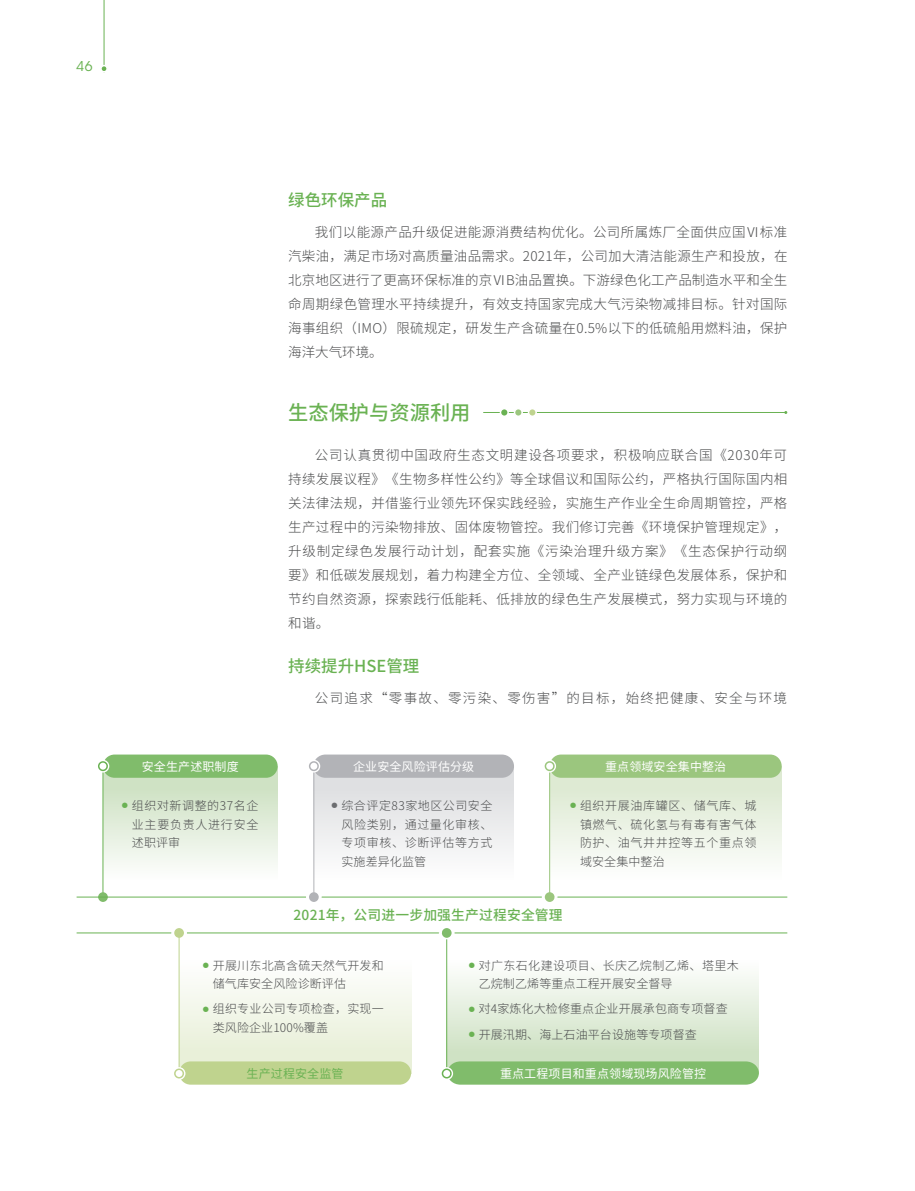
<style>
.page{position:relative;width:915px;height:1191px;background:#fff}
.page>*{position:absolute;margin:0;border:0;box-sizing:border-box;transform-origin:0 0}
.t1{font:500 20.25px "Source Han Sans CN";color:#6ab253}
.t2{font:500 16.5px "Source Han Sans CN";color:#6ab253}
.t3{font:500 13.8px "Source Han Sans CN";letter-spacing:.01em;color:#6ab253}
.t4{font:300 13.5px/24px "Source Han Sans CN";letter-spacing:.025em;color:#4b4c4d;text-align:justify}
.t5{font:300 13.5px "Source Han Sans CN";letter-spacing:.095em;color:#4b4c4d}
.t6{font:13.5px "ITC Avant Garde Std";color:#6ab253}
.t7{font:300 12px/18.8px "Source Han Sans CN";letter-spacing:.02em;color:#4b4c4d;text-align:justify}
.t8{font:12px "Source Han Sans CN";letter-spacing:.01em;color:#fff}
.t9{font:12px "Source Han Sans CN";letter-spacing:.01em;color:#6ab253}
</style>
<div class="page">
<hr style="left:104px;top:0;width:1px;height:72px;background:#6ab253">
<div style="left:100px;top:65px;width:8px;height:7px;border:2px solid #fff;border-radius:50%"></div>
<hr style="left:483px;top:412px;width:302px;height:1px;background:#6ab253">
<div style="left:514px;top:409px;width:8px;height:7px;background:#9bc67e;border-radius:50%"></div>
<div style="left:513px;top:408px;width:9px;height:9px;border:2px solid #fff;border-radius:50%"></div>
<div style="left:528px;top:409px;width:8px;height:7px;background:#bfd38e;border-radius:50%"></div>
<div style="left:527px;top:408px;width:9px;height:9px;border:2px solid #fff;border-radius:50%"></div>
<div style="left:500px;top:409px;width:8px;height:7px;background:#6ab253;border-radius:50%"></div>
<div style="left:499px;top:408px;width:9px;height:9px;border:2px solid #fff;border-radius:50%"></div>
<svg style="left:95px;top:889px;width:16px;height:16px"></svg>
<div style="left:179px;top:960px;width:232px;height:113px;background:linear-gradient(to bottom,#fefefe,#e5edd2)"></div>
<svg style="left:447px;top:960px;width:311px;height:101px"></svg>
<div style="left:103px;top:766px;width:174px;height:113px;background:linear-gradient(to bottom,#bed9b0,#fff)"></div>
<svg style="left:314px;top:777px;width:200px;height:102px;fill:#ececee"></svg>
<div style="left:549px;top:766px;width:232px;height:113px;background:linear-gradient(to bottom,#d1e2c2,#fff)"></div>
<hr style="left:77px;top:896px;width:710px;height:1px;background:#6ab253">
<hr style="left:77px;top:932px;width:710px;height:1px;background:#6ab253">
<div style="left:103px;top:754px;width:174px;height:23px;background:#80bc6b;border-radius:12px"></div>
<div style="left:179px;top:1061px;width:232px;height:23px;background:#bfd38e;border-radius:12px"></div>
<hr style="left:102px;top:767px;width:1px;height:125px;background:#6ab253">
<div style="left:171px;top:925px;width:16px;height:15px;background:#bfd38e;border:3px solid #fff;border-radius:50%"></div>
<hr style="left:179px;top:936px;width:1px;height:134px;background:#bfd38e">
<div style="left:447px;top:1061px;width:311px;height:23px;background:#80bc6b"></div>
<div style="left:438px;top:925px;width:16px;height:15px;background:#80bc6b;border:3px solid #fff;border-radius:50%"></div>
<hr style="left:446px;top:939px;width:1px;height:134px;background:#6ab253">
<div style="left:306px;top:889px;width:15px;height:16px;background:#b2b3b7;border:3px solid #fff;border-radius:50%"></div>
<div style="left:314px;top:754px;width:200px;height:23px;background:#b2b3b7"></div>
<hr style="left:313px;top:769px;width:1px;height:123px;background:#b2b3b7">
<div style="left:541px;top:889px;width:16px;height:16px;background:#9bc67e;border:3px solid #fff;border-radius:50%"></div>
<div style="left:549px;top:754px;width:232px;height:23px;background:#9bc67e;border-radius:11px"></div>
<hr style="left:549px;top:771px;width:1px;height:125px;background:#9bc67e">
<svg style="left:543px;top:760px;width:13px;height:12px"></svg>
<div style="left:544px;top:761px;width:10px;height:10px;background:#fff;border:2px solid #9bc67e;border-radius:50%"></div>
<svg style="left:307px;top:760px;width:13px;height:12px"></svg>
<div style="left:309px;top:761px;width:10px;height:10px;background:#fff;border:2px solid #b2b3b7;border-radius:50%"></div>
<svg style="left:96px;top:760px;width:13px;height:12px"></svg>
<div style="left:98px;top:761px;width:10px;height:10px;background:#fff;border:2px solid #6ab253;border-radius:50%"></div>
<svg style="left:173px;top:1067px;width:12px;height:12px"></svg>
<div style="left:174px;top:1068px;width:10px;height:10px;background:#fff;border:2px solid #bfd38e;border-radius:50%"></div>
<svg style="left:440px;top:1067px;width:13px;height:12px"></svg>
<div style="left:441px;top:1068px;width:10px;height:10px;background:#fff;border:2px solid #6ab253;border-radius:50%"></div>
<p class="t6" style="left:77px;top:58px;width:17px">46</p>
<p class="t2" style="left:288px;top:191px;width:100px">绿色环保产品</p>
<p class="t4" style="left:288px;top:220px;width:500px;text-indent:27px">我们以能源产品升级促进能源消费结构优化。公司所属炼厂全面供应国Ⅵ标准汽柴油，满足市场对高质量油品需求。2021年，公司加大清洁能源生产和投放，在北京地区进行了更高环保标准的京ⅥB油品置换。下游绿色化工产品制造水平和全生命周期绿色管理水平持续提升，有效支持国家完成大气污染物减排目标。针对国际海事组织（IMO）限硫规定，研发生产含硫量在0.5%以下的低硫船用燃料油，保护海洋大气环境。</p>
<h1 class="t1" style="left:288px;top:401px;width:184px">生态保护与资源利用</h1>
<p class="t4" style="left:288px;top:443px;width:500px;text-indent:27px">公司认真贯彻中国政府生态文明建设各项要求，积极响应联合国《2030年可持续发展议程》《生物多样性公约》等全球倡议和国际公约，严格执行国际国内相关法律法规，并借鉴行业领先环保实践经验，实施生产作业全生命周期管控，严格生产过程中的污染物排放、固体废物管控。我们修订完善《环境保护管理规定》，升级制定绿色发展行动计划，配套实施《污染治理升级方案》《生态保护行动纲要》和低碳发展规划，着力构建全方位、全领域、全产业链绿色发展体系，保护和节约自然资源，探索践行低能耗、低排放的绿色生产发展模式，努力实现与环境的和谐。</p>
<p class="t2" style="left:288px;top:656px;width:133px">持续提升HSE管理</p>
<p class="t5" style="left:315px;top:690px;width:473px">公司追求“零事故、零污染、零伤害”的目标，始终把健康、安全与环境</p>
<p class="t8" style="left:142px;top:759px;width:98px">安全生产述职制度</p>
<p class="t7" style="left:132px;top:796px;width:128px;text-indent:-11px"><sup>●</sup> 组织对新调整的37名企业主要负责人进行安全述职评审</p>
<p class="t7" style="left:341px;top:796px;width:152px;text-indent:-11px"><sup>●</sup> 综合评定83家地区公司安全风险类别，通过量化审核、专项审核、诊断评估等方式实施差异化监管</p>
<p class="t7" style="left:579px;top:796px;width:178px;text-indent:-11px"><sup>●</sup> 组织开展油库罐区、储气库、城镇燃气、硫化氢与有毒有害气体防护、油气井井控等五个重点领域安全集中整治</p>
<p class="t8" style="left:353px;top:759px;width:123px">企业安全风险评估分级</p>
<p class="t8" style="left:605px;top:759px;width:123px">重点领域安全集中整治</p>
<p class="t3" style="left:293px;top:907px;width:270px">2021年，公司进一步加强生产过程安全管理</p>
<p class="t7" style="left:213px;top:956px;width:172px;text-indent:-11px"><sup>●</sup> 开展川东北高含硫天然气开发和储气库安全风险诊断评估</p>
<p class="t7" style="left:213px;top:1000px;width:172px;text-indent:-11px"><sup>●</sup> 组织专业公司专项检查，实现一类风险企业100%覆盖</p>
<p class="t7" style="left:478px;top:956px;width:261px;text-indent:-11px"><sup>●</sup> 对广东石化建设项目、长庆乙烷制乙烯、塔里木乙烷制乙烯等重点工程开展安全督导</p>
<p class="t7" style="left:468px;top:1000px;width:261px"><sup>●</sup> 对4家炼化大检修重点企业开展承包商专项督查</p>
<p class="t7" style="left:468px;top:1025px;width:230px"><sup>●</sup> 开展汛期、海上石油平台设施等专项督查</p>
<p class="t9" style="left:246px;top:1066px;width:98px">生产过程安全监管</p>
<p class="t8" style="left:500px;top:1066px;width:207px">重点工程项目和重点领域现场风险管控</p>
</div>
